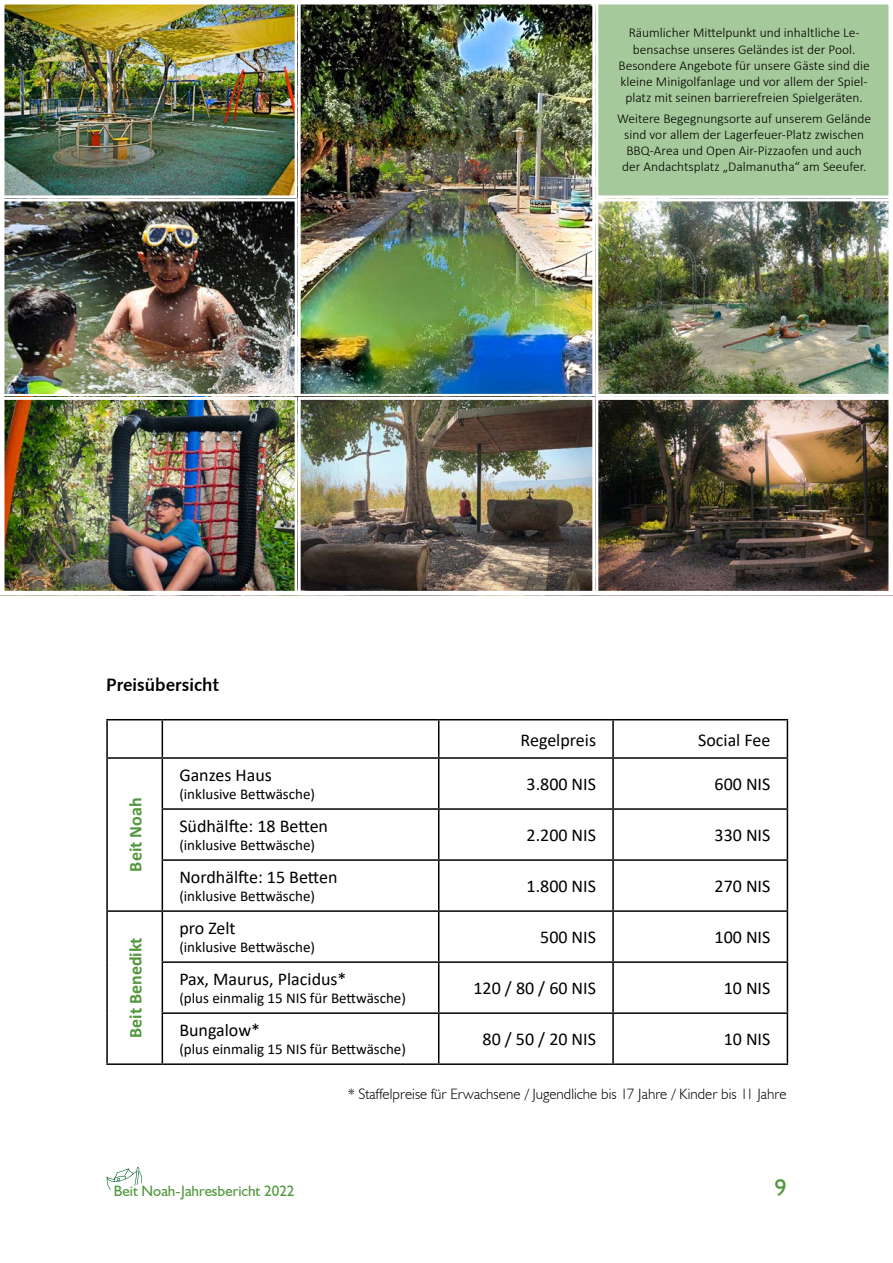
<style>
.page{position:relative;width:893px;height:1263px;background:#fff}
.page>*{position:absolute;margin:0;border:0;box-sizing:border-box;transform-origin:0 0}
.t1{font:24px "Humanist 521 BT";color:#51973c}
.t2{font:18px "Calibri";color:#000}
.t3{font:700 18px "Calibri";color:#51973c}
.t4{font:18px "Humanist 531 BT Bold A";letter-spacing:-.005em;color:#000}
.t5{font:15px "Calibri";color:#000}
.t6{font:300 15px "Humanist 521 BT";letter-spacing:.005em;color:#000}
.t7{font:15px "Humanist 521 BT";color:#51973c}
.t8{font:300 13.5px/16.2px "Calibri";color:#000;text-align:center}
</style>
<div class="page">
<svg style="left:107px;top:1167px;width:35px;height:22px"></svg>
<img style="left:5px;top:5px;width:289px;height:585px">
<div style="left:0;top:0;width:298px;height:198px;border:3px solid #fff"></div>
<img style="left:302px;top:5px;width:289px;height:388px">
<div style="left:298px;top:0;width:297px;height:397px;border:3px solid #fff"></div>
<div style="left:597px;top:2px;width:294px;height:195px;background:#a6c99b"></div>
<div style="left:595px;top:0;width:298px;height:198px;border:3px solid #fff"></div>
<div style="left:0;top:198px;width:298px;height:199px;border:3px solid #fff"></div>
<div style="left:0;top:397px;width:298px;height:198px;border:3px solid #fff"></div>
<hr style="left:106px;top:719px;width:56px;height:1px;background:#000">
<hr style="left:106px;top:720px;width:2px;height:37px;background:#000">
<hr style="left:162px;top:719px;width:277px;height:1px;background:#000">
<hr style="left:162px;top:720px;width:1px;height:37px;background:#000">
<hr style="left:439px;top:719px;width:174px;height:1px;background:#000">
<hr style="left:438px;top:720px;width:1px;height:37px;background:#000">
<hr style="left:613px;top:719px;width:175px;height:1px;background:#000">
<hr style="left:612px;top:720px;width:2px;height:37px;background:#000">
<hr style="left:787px;top:720px;width:1px;height:37px;background:#000">
<hr style="left:106px;top:757px;width:56px;height:2px;background:#000">
<hr style="left:106px;top:759px;width:2px;height:50px;background:#000">
<hr style="left:162px;top:757px;width:277px;height:2px;background:#000">
<hr style="left:162px;top:759px;width:1px;height:49px;background:#000">
<hr style="left:439px;top:757px;width:174px;height:2px;background:#000">
<hr style="left:438px;top:759px;width:1px;height:49px;background:#000">
<hr style="left:613px;top:757px;width:175px;height:2px;background:#000">
<hr style="left:612px;top:759px;width:2px;height:49px;background:#000">
<hr style="left:787px;top:759px;width:1px;height:49px;background:#000">
<hr style="left:106px;top:809px;width:2px;height:51px;background:#000">
<hr style="left:162px;top:808px;width:277px;height:2px;background:#000">
<hr style="left:162px;top:810px;width:1px;height:49px;background:#000">
<hr style="left:439px;top:808px;width:174px;height:2px;background:#000">
<hr style="left:438px;top:810px;width:1px;height:49px;background:#000">
<hr style="left:613px;top:808px;width:175px;height:2px;background:#000">
<hr style="left:612px;top:810px;width:2px;height:49px;background:#000">
<hr style="left:787px;top:810px;width:1px;height:49px;background:#000">
<hr style="left:106px;top:860px;width:2px;height:50px;background:#000">
<hr style="left:162px;top:859px;width:277px;height:2px;background:#000">
<hr style="left:162px;top:861px;width:1px;height:49px;background:#000">
<hr style="left:439px;top:859px;width:174px;height:2px;background:#000">
<hr style="left:438px;top:861px;width:1px;height:49px;background:#000">
<hr style="left:613px;top:859px;width:175px;height:2px;background:#000">
<hr style="left:612px;top:861px;width:2px;height:49px;background:#000">
<hr style="left:787px;top:861px;width:1px;height:49px;background:#000">
<hr style="left:106px;top:910px;width:56px;height:2px;background:#000">
<hr style="left:106px;top:912px;width:2px;height:50px;background:#000">
<hr style="left:162px;top:910px;width:277px;height:2px;background:#000">
<hr style="left:162px;top:912px;width:1px;height:49px;background:#000">
<hr style="left:439px;top:910px;width:174px;height:2px;background:#000">
<hr style="left:438px;top:912px;width:1px;height:49px;background:#000">
<hr style="left:613px;top:910px;width:175px;height:2px;background:#000">
<hr style="left:612px;top:912px;width:2px;height:49px;background:#000">
<hr style="left:787px;top:912px;width:1px;height:49px;background:#000">
<hr style="left:106px;top:962px;width:2px;height:51px;background:#000">
<hr style="left:162px;top:961px;width:277px;height:2px;background:#000">
<hr style="left:162px;top:963px;width:1px;height:49px;background:#000">
<hr style="left:439px;top:961px;width:174px;height:2px;background:#000">
<hr style="left:438px;top:963px;width:1px;height:49px;background:#000">
<hr style="left:613px;top:961px;width:175px;height:2px;background:#000">
<hr style="left:612px;top:963px;width:2px;height:49px;background:#000">
<hr style="left:787px;top:963px;width:1px;height:49px;background:#000">
<hr style="left:106px;top:1013px;width:2px;height:50px;background:#000">
<hr style="left:162px;top:1012px;width:277px;height:2px;background:#000">
<hr style="left:162px;top:1014px;width:1px;height:49px;background:#000">
<hr style="left:439px;top:1012px;width:174px;height:2px;background:#000">
<hr style="left:438px;top:1014px;width:1px;height:49px;background:#000">
<hr style="left:613px;top:1012px;width:175px;height:2px;background:#000">
<hr style="left:612px;top:1014px;width:2px;height:49px;background:#000">
<hr style="left:787px;top:1014px;width:1px;height:49px;background:#000">
<hr style="left:106px;top:1063px;width:56px;height:2px;background:#000">
<hr style="left:162px;top:1063px;width:277px;height:2px;background:#000">
<hr style="left:439px;top:1063px;width:174px;height:2px;background:#000">
<hr style="left:613px;top:1063px;width:175px;height:2px;background:#000">
<img style="left:302px;top:401px;width:586px;height:189px">
<div style="left:298px;top:397px;width:297px;height:198px;border:3px solid #fff"></div>
<div style="left:595px;top:397px;width:298px;height:198px;border:3px solid #fff"></div>
<img style="left:599px;top:202px;width:289px;height:191px">
<div style="left:595px;top:198px;width:298px;height:199px;border:3px solid #fff"></div>
<div style="left:0;top:0;width:893px;height:595px;border:4px solid #fff"></div>
<p class="t8" style="left:618px;top:25px;width:253px">Räumlicher Mittelpunkt und inhaltliche Le&shy;bensachse unseres Geländes ist der Pool.<br>Besondere Angebote für unsere Gäste sind die kleine Minigolfanlage und vor allem der Spiel&shy;platz mit seinen barrierefreien Spielgeräten.</p>
<p class="t8" style="left:617px;top:110px;width:256px">Weitere Begegnungsorte auf unserem Gelände sind vor allem der Lagerfeuer-Platz zwischen BBQ-Area und Open Air-Pizzaofen und auch der Andachtsplatz „Dalmanutha“ am Seeufer.</p>
<h2 class="t4" style="left:106px;top:674px;width:115px">Preisübersicht</h2>
<h2 class="t3" style="left:123px;top:871px;width:75px;rotate:-90deg">Beit Noah</h2>
<h2 class="t3" style="left:123px;top:1038px;width:102px;rotate:-90deg">Beit Benedikt</h2>
<h2 class="t2" style="left:179px;top:763px;width:94px">Ganzes Haus</h2>
<p class="t5" style="left:179px;top:784px;width:137px">(inklusive Bettwäsche)</p>
<h2 class="t2" style="left:179px;top:814px;width:150px">Südhälfte: 18 Betten</h2>
<p class="t5" style="left:179px;top:835px;width:137px">(inklusive Bettwäsche)</p>
<h2 class="t2" style="left:179px;top:865px;width:160px">Nordhälfte: 15 Betten</h2>
<p class="t5" style="left:179px;top:886px;width:137px">(inklusive Bettwäsche)</p>
<h2 class="t2" style="left:179px;top:916px;width:58px">pro Zelt</h2>
<p class="t5" style="left:179px;top:937px;width:137px">(inklusive Bettwäsche)</p>
<h2 class="t2" style="left:179px;top:967px;width:169px">Pax, Maurus, Placidus*</h2>
<p class="t5" style="left:179px;top:988px;width:228px">(plus einmalig 15 NIS für Bettwäsche)</p>
<h2 class="t2" style="left:179px;top:1018px;width:82px">Bungalow*</h2>
<p class="t5" style="left:179px;top:1039px;width:228px">(plus einmalig 15 NIS für Bettwäsche)</p>
<h2 class="t2" style="left:521px;top:727px;width:77px">Regelpreis</h2>
<h2 class="t2" style="left:698px;top:727px;width:74px">Social Fee</h2>
<h2 class="t2" style="left:526px;top:772px;width:71px">3.800 NIS</h2>
<h2 class="t2" style="left:714px;top:772px;width:57px">600 NIS</h2>
<h2 class="t2" style="left:526px;top:823px;width:71px">2.200 NIS</h2>
<h2 class="t2" style="left:714px;top:823px;width:57px">330 NIS</h2>
<h2 class="t2" style="left:526px;top:874px;width:71px">1.800 NIS</h2>
<h2 class="t2" style="left:714px;top:874px;width:57px">270 NIS</h2>
<h2 class="t2" style="left:540px;top:925px;width:57px">500 NIS</h2>
<h2 class="t2" style="left:714px;top:925px;width:57px">100 NIS</h2>
<h2 class="t2" style="left:473px;top:976px;width:124px">120 / 80 / 60 NIS</h2>
<h2 class="t2" style="left:724px;top:976px;width:48px">10 NIS</h2>
<h2 class="t2" style="left:483px;top:1027px;width:115px">80 / 50 / 20 NIS</h2>
<h2 class="t2" style="left:724px;top:1027px;width:48px">10 NIS</h2>
<p class="t6" style="left:348px;top:1084px;width:440px">* Staffelpreise für Erwachsene / Jugendliche bis 17 Jahre / Kinder bis 11 Jahre</p>
<p class="t7" style="left:114px;top:1181px;width:182px">Beit Noah-Jahresbericht 2022</p>
<h1 class="t1" style="left:774px;top:1172px;width:14px">9</h1>
</div>
